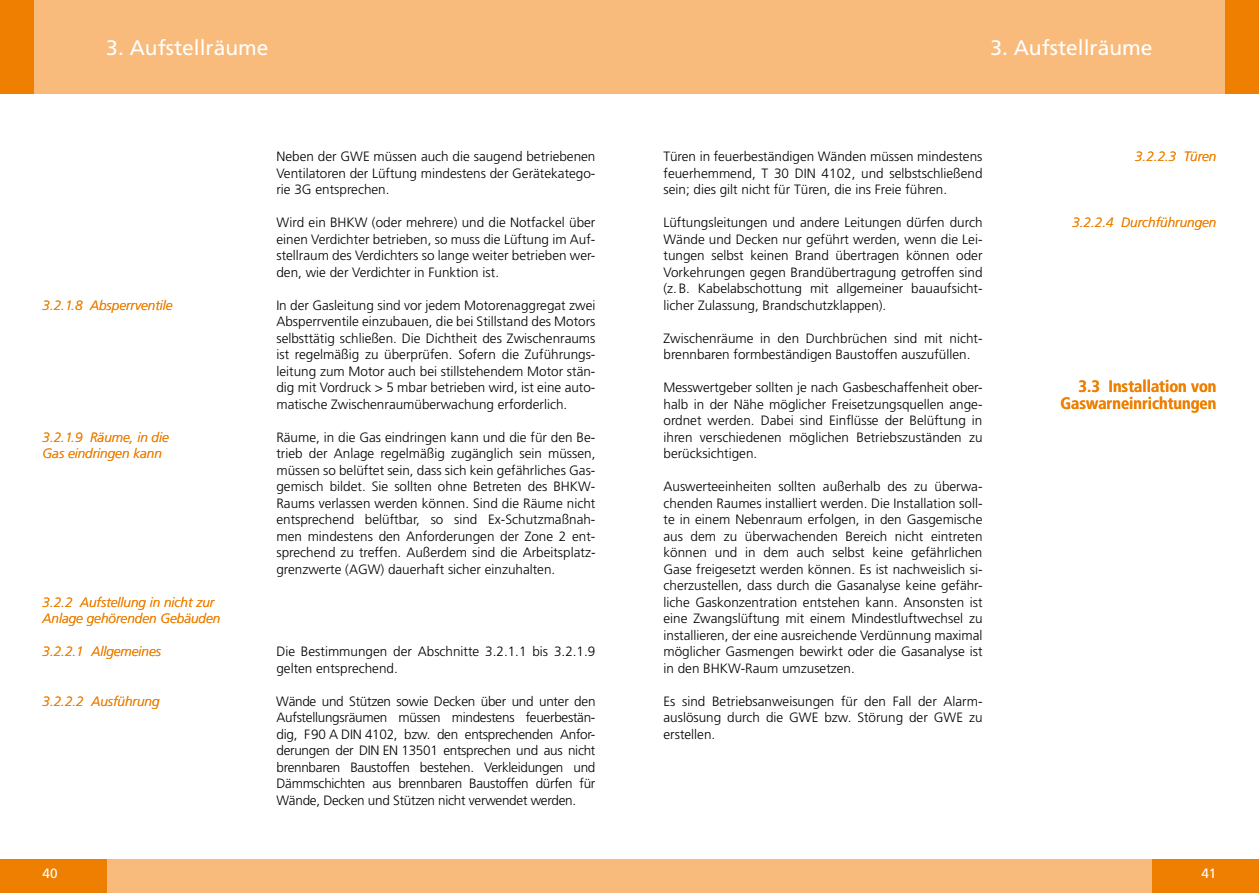
<style>
.page{position:relative;width:1259px;height:893px;background:#fff}
.page>*{position:absolute;margin:0;border:0;box-sizing:border-box;transform-origin:0 0}
.t1{font:21px "Frutiger";color:#fff}
.t2{font:700 condensed 16.5px/16.5px "Frutiger";color:#ee7f00;text-align:right}
.t3{font:300 13.5px/16.5px "Frutiger";color:#000;text-align:justify}
.t4{font:italic 300 13.5px/16.5px "Frutiger";color:#ee7f00}
.t5{font:13.5px "Frutiger";color:#fff}
</style>
<div class="page">
<div style="left:0;top:859px;width:629px;height:34px;background:#f8bb7c"></div>
<div style="left:0;top:859px;width:106px;height:34px;background:#ee7f00"></div>
<div style="left:0;top:0;width:629px;height:94px;background:#f8bb7c"></div>
<div style="left:0;top:0;width:34px;height:94px;background:#ee7f00"></div>
<div style="left:629px;top:859px;width:630px;height:34px;background:#f8bb7c"></div>
<div style="left:629px;top:0;width:630px;height:94px;background:#f8bb7c"></div>
<div style="left:1152px;top:859px;width:107px;height:34px;background:#ee7f00"></div>
<div style="left:1225px;top:0;width:34px;height:94px;background:#ee7f00"></div>
<h1 class="t1" style="left:106px;top:35px;width:164px">3. Aufstellräume</h1>
<h1 class="t1" style="left:990px;top:35px;width:164px">3. Aufstellräume</h1>
<p class="t4" style="left:43px;top:297px;width:132px">3.2.1.8 Absperrventile</p>
<p class="t4" style="left:43px;top:429px;width:128px">3.2.1.9 Räume, in die<br>Gas eindringen kann</p>
<p class="t4" style="left:43px;top:594px;width:179px">3.2.2 Aufstellung in nicht zur<br>Anlage gehörenden Gebäuden</p>
<p class="t4" style="left:43px;top:643px;width:120px">3.2.2.1 Allgemeines</p>
<p class="t4" style="left:43px;top:693px;width:119px">3.2.2.2 Ausführung</p>
<p class="t3" style="left:276px;top:148px;width:320px">Neben der GWE müssen auch die saugend betriebenen Ventilatoren der Lüftung mindestens der Gerätekatego&shy;rie 3G entsprechen.</p>
<p class="t3" style="left:276px;top:214px;width:320px">Wird ein BHKW (oder mehrere) und die Notfackel über einen Verdichter betrieben, so muss die Lüftung im Auf&shy;stellraum des Verdichters so lange weiter betrieben wer&shy;den, wie der Verdichter in Funktion ist.</p>
<p class="t3" style="left:276px;top:297px;width:321px">In der Gasleitung sind vor jedem Motorenaggregat zwei Absperrventile ein-zu- bauen, die bei Stillstand des Motors selbsttätig schließen. Die Dichtheit des Zwischenraums ist regelmäßig zu überprüfen. Sofern die Zuführungs&shy;leitung zum Motor auch bei stillstehendem Motor stän&shy;dig mit Vordruck &gt; 5 mbar betrieben wird, ist eine auto&shy;matische Zwischenraumüberwachung er-forderlich.</p>
<p class="t3" style="left:276px;top:429px;width:321px">Räume, in die Gas eindringen kann und die für den Be&shy;trieb der Anlage regelmäßig zugänglich sein müssen, müssen so belüftet sein, dass sich kein gefährliches Gas&shy;gemisch bildet. Sie sollten ohne Betreten des BHKW-Raums verlassen werden kön- nen. Sind die Räume nicht entspre-chend belüftbar, so sind Ex-Schutzmaßnah&shy;men mindestens den Anforde-rungen der Zone 2 ent&shy;sprechend zu treffen. Außerdem sind die Arbeits-platz&shy;grenzwerte (AGW) dauerhaft sicher einzuhalten.</p>
<p class="t3" style="left:276px;top:643px;width:320px">Die Bestimmungen der Abschnitte 3.2.1.1 bis 3.2.1.9 gelten entspre-chend.</p>
<p class="t3" style="left:276px;top:693px;width:321px">Wände und Stützen sowie Decken über und unter den Aufstellungsräu- men müssen mindestens feuerbestän&shy;dig, F90 A DIN 4102, bzw. den ent-sprechenden Anfor&shy;derungen der DIN EN 13501 entsprechen und aus nicht brenn- baren Baustoffen bestehen. Verkleidungen und Dämm-schich-ten aus brennbaren Baustoffen dürfen für Wände, Decken und Stützen nicht ver-wendet werden.</p>
<p class="t3" style="left:663px;top:148px;width:321px">Türen in feuerbeständigen Wänden müssen mindestens feuerhemmend, T 30 DIN 4102, und selbstschließend sein; dies gilt nicht für Türen, die ins Freie führen.</p>
<p class="t3" style="left:663px;top:214px;width:321px">Lüftungsleitungen und andere Leitungen dürfen durch Wände und Dec-ken nur geführt werden, wenn die Lei&shy;tungen selbst keinen Brand übertra-gen können oder Vorkehrungen gegen Brandübertragung getroffen sind (z.B. Kabelabschottung mit allgemeiner bauaufsicht&shy;licher Zulassung, Brand-schutzklappen).</p>
<p class="t3" style="left:663px;top:330px;width:320px">Zwischenräume in den Durchbrüchen sind mit nicht&shy;brennbaren formbe-ständigen Baustoffen auszufüllen.</p>
<p class="t3" style="left:663px;top:379px;width:321px">Messwertgeber sollten je nach Gasbeschaffenheit ober&shy;halb in der Nähe möglicher Freisetzungsquellen ange&shy;ordnet werden. Dabei sind Einflüsse der Belüftung in ihren verschiedenen möglichen Betriebszuständen zu be-rücksichtigen.</p>
<p class="t3" style="left:663px;top:478px;width:320px">Auswerteeinheiten sollten außerhalb des zu überwa&shy;chenden Raumes in-stalliert werden. Die Installation soll&shy;te in einem Nebenraum er-folgen, in den Gasgemische aus dem zu überwachenden Bereich nicht eintreten können und in dem auch selbst keine gefährlichen Gase freige-setzt werden können. Es ist nachweislich si&shy;cherzustellen, dass durch die Gasanalyse keine gefähr&shy;liche Gaskonzentration entstehen kann. An-sonsten ist eine Zwangslüftung mit einem Mindestluftwechsel zu installie-ren, der eine ausreichende Verdünnung maximal möglicher Gasmengen bewirkt oder die Gasanalyse ist in den BHKW-Raum umzusetzen.</p>
<p class="t3" style="left:663px;top:693px;width:320px">Es sind Betriebsanweisungen für den Fall der Alarm&shy;auslösung durch die GWE bzw. Störung der GWE zu erstellen.</p>
<p class="t4" style="left:1135px;top:148px;width:83px">3.2.2.3 Türen</p>
<p class="t4" style="left:1072px;top:214px;width:146px">3.2.2.4 Durchführungen</p>
<p class="t2" style="left:1060px;top:378px;width:157px">3.3 Installation von<br>Gaswarneinrichtungen</p>
<p class="t5" style="left:43px;top:865px;width:17px">40</p>
<p class="t5" style="left:1201px;top:865px;width:17px">41</p>
</div>
